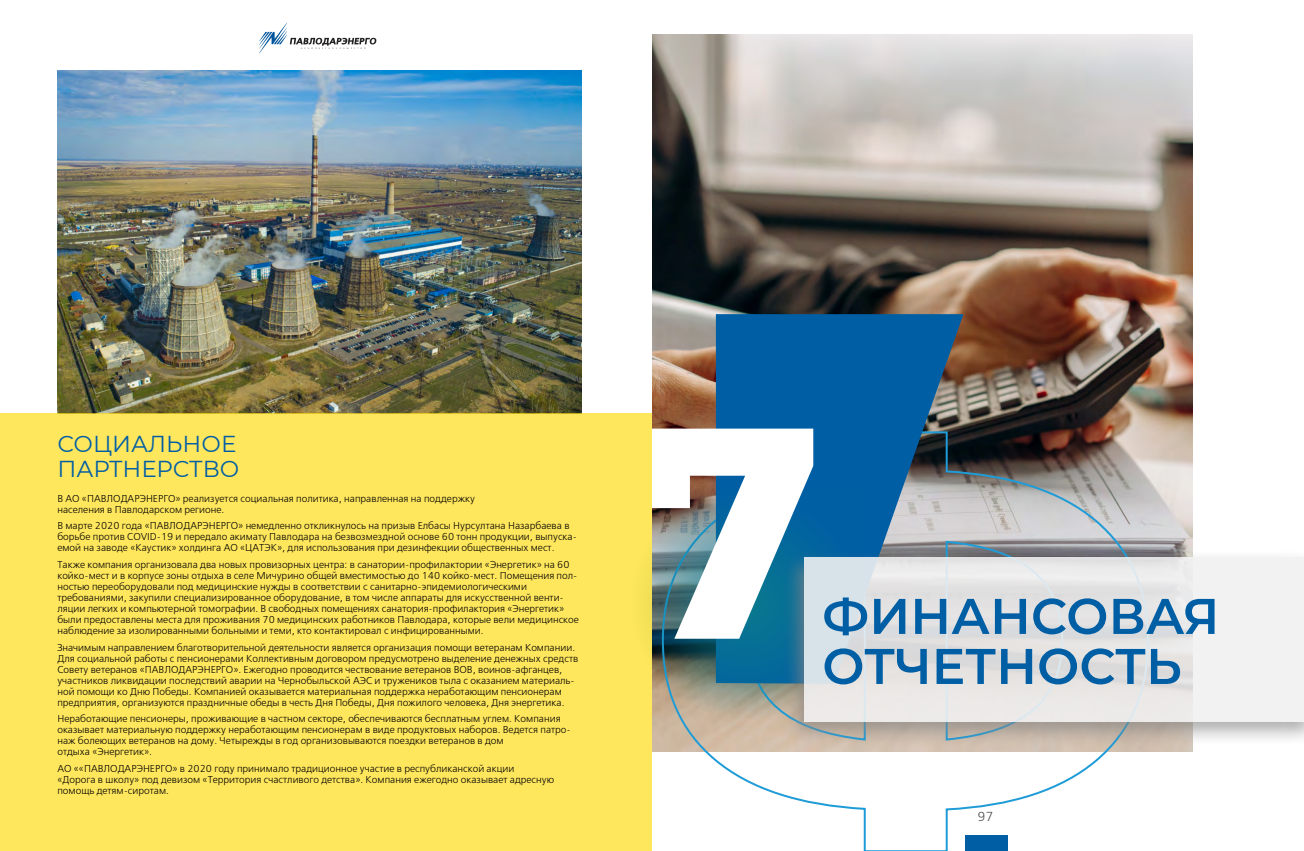
<style>
.page{position:relative;width:1304px;height:851px;background:#fff}
.page>*{position:absolute;margin:0;border:0;box-sizing:border-box;transform-origin:0 0}
.t1{font:800 300px "Montserrat";color:#fff}
.t2{font:600 50px/50px "Montserrat";color:#005ea4}
.t3{font:23px/25px "Montserrat";color:#005ea4}
.t4{font:13px "DS Free Set";color:#4d4d4f}
.t5{font:10px/11px "DS Free Set";color:#000}
</style>
<div class="page">
<svg style="left:259px;top:23px;width:117px;height:30px"></svg>
<img style="left:57px;top:71px;width:525px;height:342px">
<img style="left:653px;top:34px;width:539px;height:717px">
<svg style="left:661px;top:430px;width:489px;height:420px"></svg>
<svg style="left:716px;top:314px;width:247px;height:236px;background:#1c669e"></svg>
<img style="left:652px;top:485px;width:210px;height:234px">
<div style="left:782px;top:550px;width:522px;height:196px;background:#878787;opacity:.75"></div>
<svg style="left:804px;top:557px;width:500px;height:165px;fill:#e6e6e8"></svg>
<div style="left:0;top:413px;width:652px;height:437px;background:#ffe75d"></div>
<h3 class="t3" style="left:57px;top:430px;width:184px">СОЦИАЛЬНОЕ<br>ПАРТНЕРСТВО</h3>
<p class="t5" style="left:57px;top:492px;width:419px">В АО «ПАВЛОДАРЭНЕРГО» реализуется социальная политика, направленная на поддержку населения в Павлодарском регионе.</p>
<p class="t5" style="left:57px;top:520px;width:521px">В марте 2020 года «ПАВЛОДАРЭНЕРГО» немедленно откликнулось на призыв Елбасы Нурсултана Назарбаева в борьбе против COVID-19 и передало акимату Павлодара на безвозмездной основе 60 тонн продукции, выпуска&shy;емой на заводе «Каустик» холдинга АО «ЦАТЭК», для использования при дезинфекции общественных мест.</p>
<p class="t5" style="left:57px;top:559px;width:523px">Также компания организовала два новых провизорных центра: в санатории-профилактории «Энергетик» на 60 койко-мест и в корпусе зоны отдыха в селе Мичурино общей вместимостью до 140 койко-мест. Помещения пол&shy;ностью переоборудовали под медицинские нужды в соответствии с санитарно-эпидемиологическими требованиями, закупили специализированное оборудование, в том числе аппараты для искусственной венти&shy;ляции легких и компьютерной томографии. В свободных помещениях санатория-профилактория «Энергетик» были предоставлены места для проживания 70 медицинских работников Павлодара, которые вели медицинское наблюдение за изолированными больными и теми, кто контактировал с инфицированными.</p>
<p class="t5" style="left:57px;top:641px;width:522px">Значимым направлением благотворительной деятельности является организация помощи ветеранам Компании.<br>Для социальной работы с пенсионерами Коллективным договором предусмотрено выделение денежных средств Совету ветеранов «ПАВЛОДАРЭНЕРГО». Ежегодно проводится чествование ветеранов ВОВ, воинов-афганцев, участников ликвидации последствий аварии на Чернобыльской АЭС и тружеников тыла с оказанием материаль&shy;ной помощи ко Дню Победы. Компанией оказывается материальная поддержка неработающим пенсионерам предприятия, организуются праздничные обеды в честь Дня Победы, Дня пожилого человека, Дня энергетика.</p>
<p class="t5" style="left:57px;top:713px;width:515px">Неработающие пенсионеры, проживающие в частном секторе, обеспечиваются бесплатным углем. Компания оказывает материальную поддержку неработающим пенсионерам в виде продуктовых наборов. Ведется патро&shy;наж болеющих ветеранов на дому. Четырежды в год организовываются поездки ветеранов в дом<br>отдыха «Энергетик».</p>
<p class="t5" style="left:57px;top:763px;width:498px">АО ««ПАВЛОДАРЭНЕРГО» в 2020 году принимало традиционное участие в республиканской акции «Дорога в школу» под девизом «Территория счастливого детства». Компания ежегодно оказывает адресную помощь детям-сиротам.</p>
<h1 class="t1" style="left:632px;top:312px;width:191px">7</h1>
<h2 class="t2" style="left:822px;top:589px;width:399px">ФИНАНСОВАЯ<br>ОТЧЕТНОСТЬ</h2>
<h3 class="t4" style="left:977px;top:808px;width:17px">97</h3>
</div>
